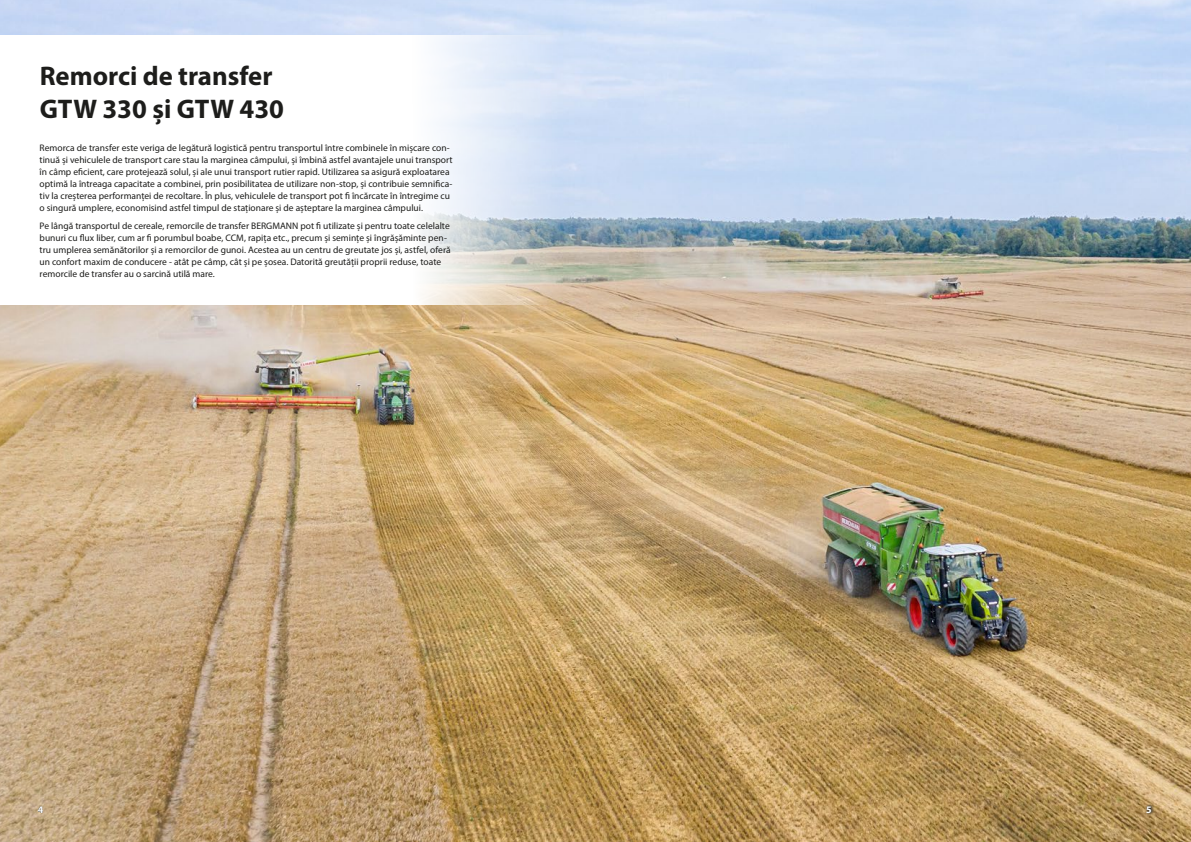
<style>
.page{position:relative;width:1191px;height:842px;background:#fff}
.page>*{position:absolute;margin:0;border:0;box-sizing:border-box;transform-origin:0 0}
.t1{font:700 27px/32.4px "Myriad Pro";color:#1d1d1b}
.t2{font:700 10px "Myriad Pro";color:#fff}
.t3{font:9.5px/12px "Myriad Pro";color:#1d1d1b}
</style>
<div class="page">
<img style="left:0;top:0;width:1191px;height:842px">
<svg style="left:1143px;top:804px;width:11px;height:12px"></svg>
<svg style="left:38px;top:806px;width:5px;height:7px"></svg>
<svg style="left:0;top:35px;width:561px;height:270px"></svg>
<h1 class="t1" style="left:40px;top:59px;width:246px">Remorci de transfer<br>GTW 330 și GTW 430</h1>
<p class="t3" style="left:40px;top:142px;width:414px">Remorca de transfer este veriga de legătură logistică pentru transportul între combinele în mișcare con&shy;tinuă și vehiculele de transport care stau la marginea câmpului, și îmbină astfel avantajele unui transport în câmp eficient, care protejează solul, și ale unui transport rutier rapid. Utilizarea sa asigură exploatarea optimă la întreaga capacitate a combinei, prin posibilitatea de utilizare non-stop, și contribuie semnifica&shy;tiv la creșterea performanței de recoltare. În plus, vehiculele de transport pot fi încărcate în întregime cu o singură umplere, economisind astfel timpul de staționare și de așteptare la marginea câmpului.</p>
<p class="t3" style="left:40px;top:220px;width:413px">Pe lângă transportul de cereale, remorcile de transfer BERGMANN pot fi utilizate și pentru toate celelalte bunuri cu flux liber, cum ar fi porumbul boabe, CCM, rapița etc., precum și semințe și îngrășăminte pen&shy;tru umplerea semănătorilor și a remorcilor de gunoi. Acestea au un centru de greutate jos și, astfel, oferă un confort maxim de conducere - atât pe câmp, cât și pe șosea. Datorită greutății proprii reduse, toate remorcile de transfer au o sarcină utilă mare.</p>
<p class="t2" style="left:38px;top:803px;width:7px">4</p>
<p class="t2" style="left:1146px;top:803px;width:7px">5</p>
</div>
